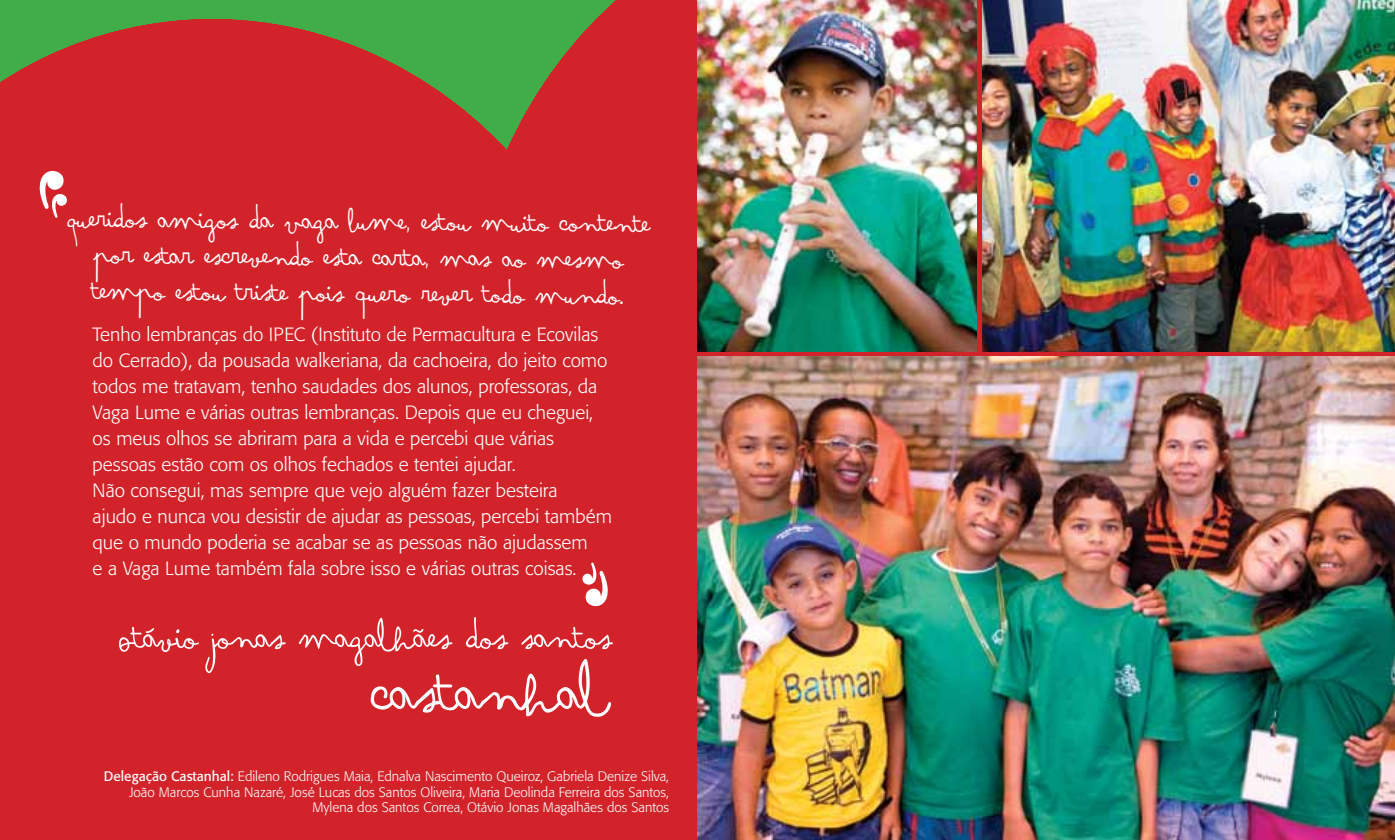
<style>
.page{position:relative;width:1395px;height:840px;background:#fff}
.page>*{position:absolute;margin:0;border:0;box-sizing:border-box;transform-origin:0 0}
.t1{font:55.8px "Arsenale White";color:#fff}
.t2{font:44px/36px "Arsenale White";color:#fff;text-align:center}
.t3{font:300 19px/26px "Formata";color:#fff}
.t4{font:300 13.6px/15.6px "Formata";color:#fff;text-align:right}
.s1{font-weight:400}
</style>
<div class="page">
<div style="left:0;top:0;width:1324px;height:839px;background:#d2232a"></div>
<img style="left:982px;top:0;width:413px;height:351px">
<img style="left:697px;top:357px;width:698px;height:482px">
<img style="left:697px;top:0;width:279px;height:351px">
<svg style="left:371px;top:658px;width:240px;height:58px;background:#d8454a"></svg>
<svg style="left:39px;top:169px;width:29px;height:49px"></svg>
<svg style="left:582px;top:561px;width:26px;height:46px"></svg>
<h2 class="t2" style="left:69px;top:191px;width:584px;rotate:1deg">Queridos amigos da Vaga Lume, estou muito contente por estar escrevendo esta carta, mas ao mesmo tempo estou triste pois quero rever todo mundo.</h2>
<p class="t3" style="left:93px;top:321px;width:521px">Tenho lembranças do IPEC (Instituto de Permacultura e Ecovilas do Cerrado), da pousada walkeriana, da cachoeira, do jeito como todos me tratavam, tenho saudades dos alunos, professoras, da Vaga Lume e várias outras lembranças. Depois que eu cheguei, os meus olhos se abriram para a vida e percebi que várias pessoas estão com os olhos fechados e tentei ajudar.<br>Não consegui, mas sempre que vejo alguém fazer besteira<br>ajudo e nunca vou desistir de ajudar as pessoas, percebi também que o mundo poderia se acabar se as pessoas não ajudassem<br>e a Vaga Lume também fala sobre isso e várias outras coisas.</p>
<h1 class="t1" style="left:120px;top:595px;width:494px">Otávio Jonas magalhães dos santos</h1>
<p class="t4" style="left:104px;top:768px;width:567px"><span class="s1">Delegação Castanhal:</span> Edileno Rodrigues Maia, Ednalva Nascimento Queiroz, Gabriela Denize Silva,<br>João Marcos Cunha Nazaré, José Lucas dos Santos Oliveira, Maria Deolinda Ferreira dos Santos,<br>Mylena dos Santos Correa, Otávio Jonas Magalhães dos Santos</p>
</div>
